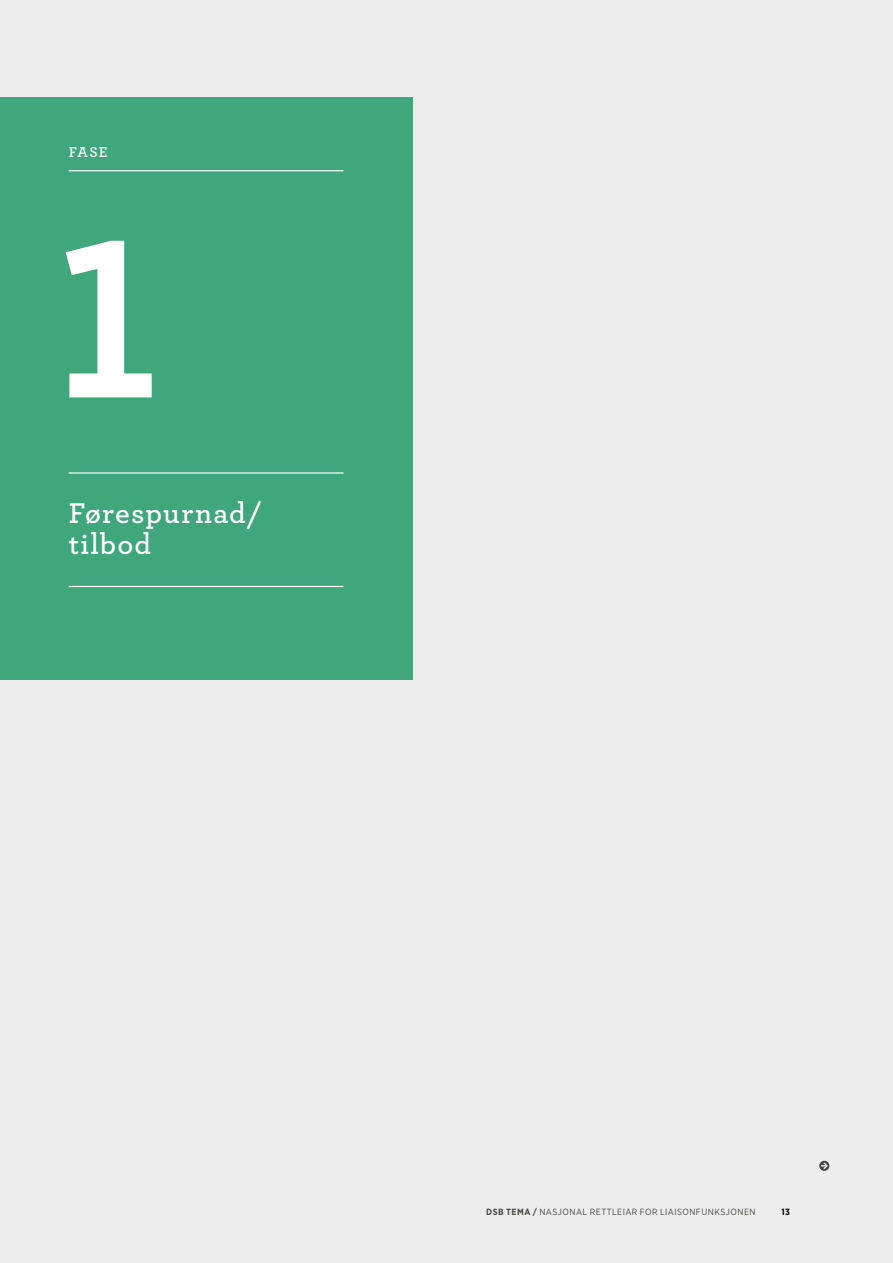
<style>
.page{position:relative;width:893px;height:1263px;background:#ededed}
.page>*{position:absolute;margin:0;border:0;box-sizing:border-box;transform-origin:0 0}
.t1{font:700 237px "Archer";color:#fff}
.t2{font:600 30px/31.5px "Archer";letter-spacing:.04em;color:#fff}
.t3{font:600 15px "Archer";color:#fff}
.t4{font:9px "Gotham Narrow";letter-spacing:.05em;color:#4a4a49}
.t5{font:700 9px "Gotham Narrow";color:#000}
.s1{font-weight:700}
</style>
<div class="page">
<div style="left:0;top:97px;width:412px;height:583px;background:#40a67b"></div>
<svg style="left:819px;top:1161px;width:10px;height:10px"></svg>
<hr style="left:69px;top:170px;width:274px;height:1px;background:#fff">
<hr style="left:69px;top:472px;width:274px;height:2px;background:#fff">
<hr style="left:69px;top:586px;width:274px;height:1px;background:#fff">
<h3 class="t3" style="left:69px;top:141px;width:40px">FASE</h3>
<h1 class="t1" style="left:56px;top:131px;width:105px">1</h1>
<h2 class="t2" style="left:69px;top:495px;width:194px">Førespurnad/ tilbod</h2>
<p class="t4" style="left:486px;top:1206px;width:269px"><span class="s1">DSB TEMA /</span> NASJONAL RETTLEIAR FOR LIAISON-FUN KSJON EN</p>
<p class="t5" style="left:781px;top:1206px;width:10px">13</p>
</div>
